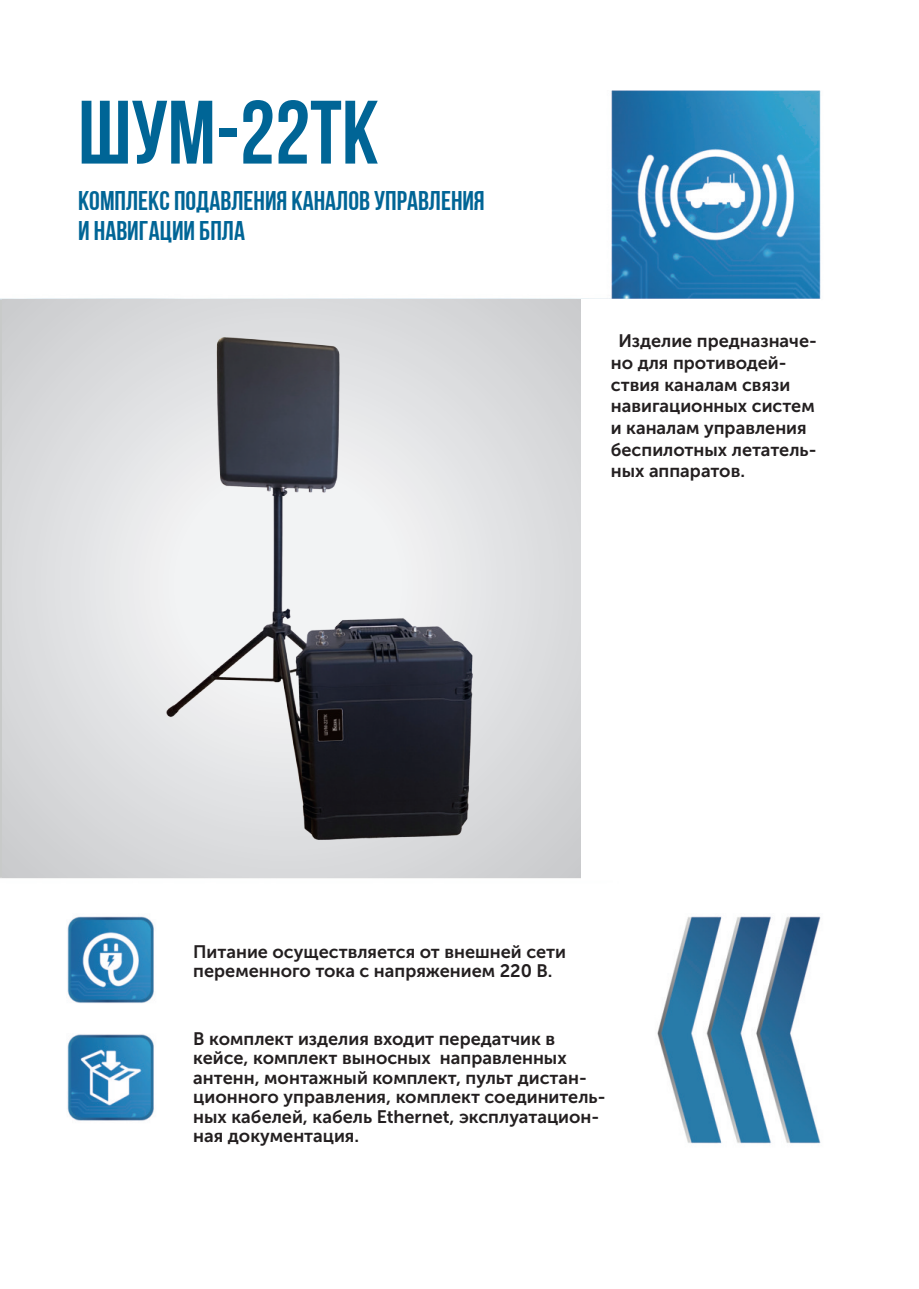
<style>
.page{position:relative;width:919px;height:1289px;background:#fff}
.page>*{position:absolute;margin:0;border:0;box-sizing:border-box;transform-origin:0 0}
.t1{font:700 89.7px "Bebas Neue";color:#006596}
.t2{font:700 27px/30px "Bebas Neue";color:#006596}
.t3{font:18px/19.5px "Museo Sans Cyrl 700";color:#231f20}
</style>
<div class="page">
<img style="left:0;top:90px;width:821px;height:1054px">
<svg style="left:3px;top:299px;width:578px;height:579px;background:#d9dadc"></svg>
<div style="left:581px;top:299px;width:239px;height:580px;background:#fff"></div>
<img style="left:156px;top:324px;width:335px;height:525px">
<h1 class="t1" style="left:78px;top:83px;width:302px">ШУМ-22ТК</h1>
<h2 class="t2" style="left:78px;top:184px;width:408px">Комплекс подавления каналов управления и навигации БПЛА</h2>
<p class="t3" style="left:611px;top:330px;width:208px;line-height:21.6px;text-indent:8px">Изделие предназначе&shy;но для противодей&shy;ствия каналам связи навигационных систем и каналам управления беспилотных летатель&shy;ных аппаратов.</p>
<p class="t3" style="left:193px;top:942px;width:374px">Питание осуществляется от внешней сети переменного тока с напряжением 220 В.</p>
<p class="t3" style="left:193px;top:1029px;width:414px">В комплект изделия входит передатчик в кейсе, комплект выносных направленных антенн, монтажный комплект, пульт дистан&shy;ционного управления, комплект соединитель&shy;ных кабелей, кабель Ethernet, эксплуатацион&shy;ная документация.</p>
</div>
